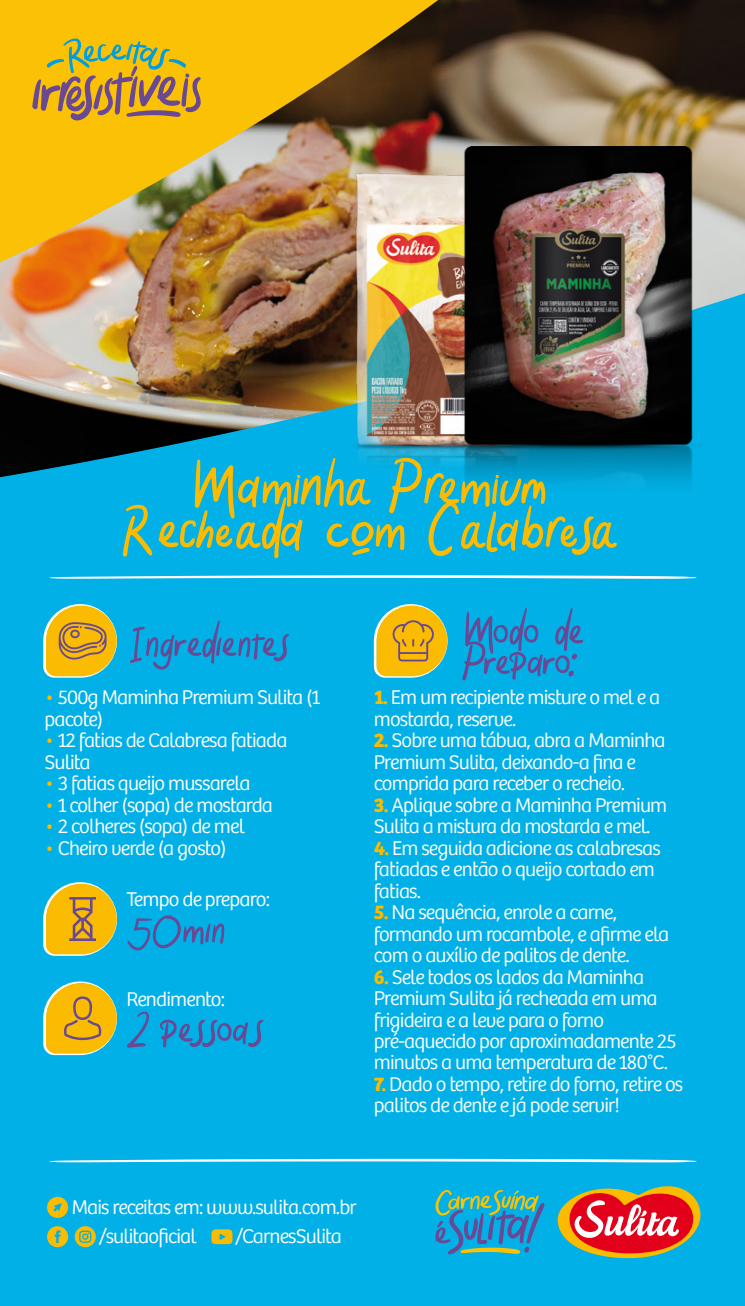
<style>
.page{position:relative;width:745px;height:1306px;background:#fff}
.page>*{position:absolute;margin:0;border:0;box-sizing:border-box;transform-origin:0 0}
.t1{font:72.38px "Holiday";color:#fabb00}
.t2{font:51px "Holiday";letter-spacing:.005em;color:#694894}
.t3{font:300 20.62px/21.5px "Bree";letter-spacing:-.04em;color:#fff}
.s1{color:#fabb00}
.s2{font-weight:700;color:#fabb00}
</style>
<div class="page">
<div style="left:0;top:0;width:744px;height:1306px;background:#00b0e6"></div>
<img style="left:0;top:0;width:744px;height:477px">
<img style="left:334px;top:154px;width:109px;height:316px">
<img style="left:443px;top:147px;width:268px;height:336px">
<svg style="left:43px;top:604px;width:74px;height:74px"></svg>
<svg style="left:373px;top:604px;width:74px;height:74px"></svg>
<svg style="left:49px;top:575px;width:647px;height:4px"></svg>
<svg style="left:43px;top:882px;width:74px;height:74px"></svg>
<svg style="left:43px;top:981px;width:74px;height:74px"></svg>
<svg style="left:32px;top:38px;width:169px;height:82px;background:#c8a333"></svg>
<svg style="left:557px;top:1186px;width:143px;height:72px"></svg>
<svg style="left:47px;top:1197px;width:21px;height:21px"></svg>
<svg style="left:47px;top:1226px;width:21px;height:21px"></svg>
<svg style="left:75px;top:1226px;width:21px;height:21px"></svg>
<svg style="left:211px;top:1229px;width:21px;height:15px"></svg>
<svg style="left:435px;top:1190px;width:109px;height:64px"></svg>
<svg style="left:49px;top:1159px;width:647px;height:3px;background:#c7edf9"></svg>
<h1 class="t1" style="left:195px;top:447px;width:354px">Maminha Premium</h1>
<h1 class="t1" style="left:124px;top:490px;width:493px">Recheada com Calabresa</h1>
<h2 class="t2" style="left:130px;top:616px;width:159px">Ingredientes</h2>
<p class="t3" style="left:44px;top:687px;width:277px"><span class="s1">•</span> 500g Maminha Premium Sulita (1 pacote)</p>
<p class="t3" style="left:44px;top:730px;width:244px"><span class="s1">•</span> 12 fatias de Calabresa fatiada<br>Sulita</p>
<p class="t3" style="left:44px;top:773px;width:207px"><span class="s1">•</span> 3 fatias queijo mussarela</p>
<p class="t3" style="left:44px;top:794px;width:230px"><span class="s1">•</span> 1 colher (sopa) de mostarda</p>
<p class="t3" style="left:44px;top:816px;width:202px"><span class="s1">•</span> 2 colheres (sopa) de mel</p>
<p class="t3" style="left:44px;top:837px;width:184px"><span class="s1">•</span> Cheiro verde (a gosto)</p>
<p class="t3" style="left:126px;top:889px;width:145px">Tempo de preparo:</p>
<h2 class="t2" style="left:129px;top:902px;width:99px">50min</h2>
<p class="t3" style="left:126px;top:988px;width:100px">Rendimento:</p>
<h2 class="t2" style="left:129px;top:1002px;width:134px">2 pessoas</h2>
<h2 class="t2" style="left:465px;top:603px;width:120px">Modo de</h2>
<h2 class="t2" style="left:465px;top:634px;width:116px">Preparo:</h2>
<p class="t3" style="left:373px;top:687px;width:288px"><span class="s2">1.</span> Em um recipiente misture o mel e a mostarda, reserve.</p>
<p class="t3" style="left:373px;top:730px;width:293px"><span class="s2">2.</span> Sobre uma tábua, abra a Maminha<br>Premium Sulita, deixando-a fina e comprida para receber o recheio.</p>
<p class="t3" style="left:373px;top:794px;width:295px"><span class="s2">3.</span> Aplique sobre a Maminha Premium<br>Sulita a mistura da mostarda e mel.</p>
<p class="t3" style="left:373px;top:837px;width:288px"><span class="s2">4.</span> Em seguida adicione as calabresas fatiadas e então o queijo cortado em fatias.</p>
<p class="t3" style="left:373px;top:902px;width:297px"><span class="s2">5.</span> Na sequência, enrole a carne, formando um rocambole, e afirme ela com o auxílio de palitos de dente.</p>
<p class="t3" style="left:373px;top:966px;width:304px"><span class="s2">6.</span> Sele todos os lados da Maminha Premium Sulita já recheada em uma frigideira e a leve para o forno pré-aquecido por aproximadamente 25 minutos a uma temperatura de 180°C.</p>
<p class="t3" style="left:373px;top:1074px;width:311px"><span class="s2">7.</span> Dado o tempo, retire do forno, retire os palitos de dente e já pode servir!</p>
<p class="t3" style="left:99px;top:1193px;width:259px;line-height:28.5px;text-indent:-28px">Mais receitas em: www.sulita.com.br /sulitaoficial</p>
<p class="t3" style="left:235px;top:1225px;width:108px">/CarnesSulita</p>
</div>
